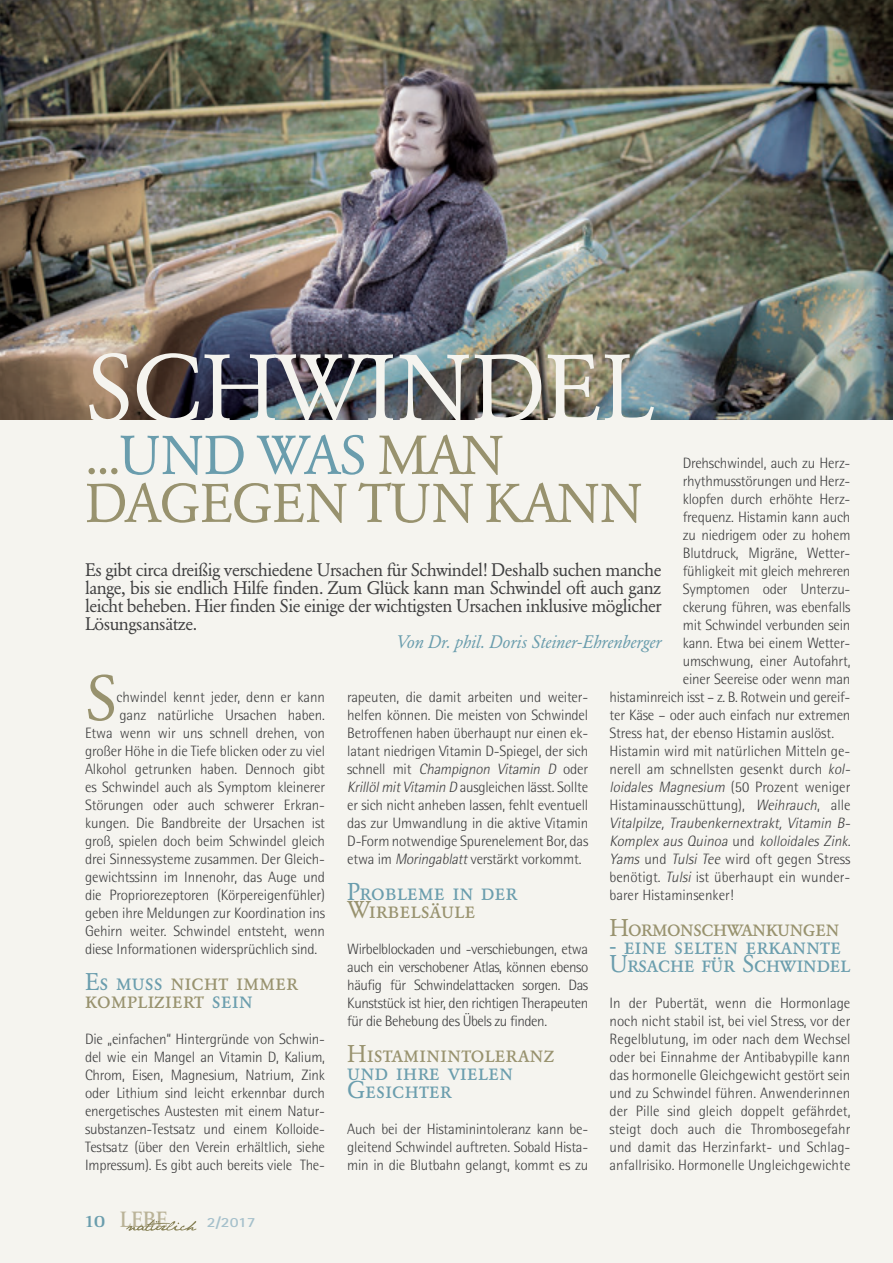
<style>
.page{position:relative;width:893px;height:1263px;background:#f5f4ef}
.page>*{position:absolute;margin:0;border:0;box-sizing:border-box;transform-origin:0 0}
.t1{font:94.5px "Garamond BQ";letter-spacing:-.02em;color:#f5f4ef}
.t2{font:63px "Garamond BQ";color:#98926e}
.t3{font:54px/48px "Garamond BQ";letter-spacing:-.02em;color:#98926e}
.t4{font:24px/18px "Garamond Exp BQ";letter-spacing:.01em;color:#6a9dad}
.t5{font:24px/18px "Garamond Exp BQ";letter-spacing:.01em;color:#98926e}
.t6{font:24px "Garamond Exp BQ";letter-spacing:-.02em;color:#98926e}
.t7{font:700 23.1px "Rotis Serif";color:#bab398;scale:.91 1}
.t8{font:18px/18px "Garamond BQ";letter-spacing:-.03em;color:#3e3e3f;text-align:justify}
.t9{font:italic 18px "Garamond BQ";color:#6a9dad}
.t10{font:300 15px/18px "AT Rotis Semi Sans";letter-spacing:-.01em;color:#3e3e3f;text-align:justify}
.t11{font:italic 300 15px "AT Rotis Semi Sans";color:#3e3e3f}
.t12{font:700 14.1px "AT Rotis Sans Serif";color:#a5c0cb;scale:1.18 1}
.s1{color:#6a9dad}
.s2{font-style:italic}
.s3{font-style:normal}
.s4{font-size:17.85px;color:#6a9dad}
</style>
<div class="page">
<svg style="left:126px;top:1219px;width:70px;height:12px"></svg>
<img style="left:0;top:0;width:893px;height:419px">
<h1 class="t1" style="left:85px;top:350px;width:571px">SCHWINDEL</h1>
<h3 class="t3" style="left:85px;top:436px;width:559px">...<span class="s1">UND WAS</span> MAN<br>DAGEGEN TUN KANN</h3>
<p class="t8" style="left:85px;top:562px;width:578px">Es gibt circa dreißig verschiedene Ursachen für Schwindel! Deshalb suchen manche lange, bis sie endlich Hilfe finden. Zum Glück kann man Schwindel oft auch ganz leicht beheben. Hier finden Sie einige der wichtigsten Ursachen inklusive möglicher Lösungsansätze.</p>
<p class="t9" style="left:396px;top:635px;width:267px">Von Dr. phil. Doris Steiner-Ehrenberger</p>
<h2 class="t2" style="left:85px;top:672px;width:34px">S</h2>
<p class="t10" style="left:683px;top:455px;width:169px">Drehschwindel, auch zu Herz-</p>
<p class="t10" style="left:683px;top:473px;width:169px">rhythmusstörungen und Herz-</p>
<p class="t10" style="left:683px;top:491px;width:169px">klopfen durch erhöhte Herz-</p>
<p class="t10" style="left:683px;top:509px;width:169px">frequenz. Histamin kann auch</p>
<p class="t10" style="left:683px;top:527px;width:169px">zu niedrigem oder zu hohem</p>
<p class="t10" style="left:683px;top:545px;width:169px">Blutdruck, Migräne, Wetter-</p>
<p class="t10" style="left:683px;top:563px;width:169px">fühligkeit mit gleich mehreren</p>
<p class="t10" style="left:683px;top:581px;width:169px">Symptomen oder Unterzu-</p>
<p class="t10" style="left:683px;top:599px;width:169px">ckerung führen, was ebenfalls</p>
<p class="t10" style="left:683px;top:617px;width:169px">mit Schwindel verbunden sein</p>
<p class="t10" style="left:683px;top:635px;width:169px">kann. Etwa bei einem Wetter-</p>
<p class="t10" style="left:683px;top:653px;width:169px">umschwung, einer Autofahrt,</p>
<p class="t10" style="left:683px;top:671px;width:169px">einer Seereise oder wenn man</p>
<p class="t10" style="left:609px;top:689px;width:242px">histaminreich isst – z. B. Rotwein und gereif-</p>
<p class="t10" style="left:609px;top:707px;width:242px">ter Käse – oder auch einfach nur extremen</p>
<p class="t10" style="left:609px;top:725px;width:226px">Stress hat, der ebenso Histamin auslöst.</p>
<p class="t10" style="left:609px;top:743px;width:242px">Histamin wird mit natürlichen Mitteln ge-</p>
<p class="t10" style="left:609px;top:761px;width:245px">nerell am schnellsten gesenkt durch <span class="s2">kol-</span></p>
<p class="t11" style="left:609px;top:780px;width:242px">loidales Magnesium <span class="s3">(50 P roze n t we n i g e r</span></p>
<p class="t10" style="left:609px;top:797px;width:242px">Histaminausschüttung), <span class="s2">Weihrauch</span>, alle</p>
<p class="t11" style="left:609px;top:816px;width:245px">Vitalpilze, Traubenkernextrakt, Vitamin B-</p>
<p class="t11" style="left:609px;top:834px;width:245px">Komplex aus Quinoa <span class="s3">u n d</span> kolloidales Zink.</p>
<p class="t10" style="left:609px;top:851px;width:242px"><span class="s2">Yams</span> und <span class="s2">Tulsi Tee</span> wird oft gegen Stress</p>
<p class="t10" style="left:609px;top:869px;width:242px">benötigt. <span class="s2">Tulsi</span> ist überhaupt ein wunder-</p>
<p class="t10" style="left:609px;top:887px;width:126px">barer Histaminsenker!</p>
<h3 class="t6" style="left:609px;top:914px;width:231px">Hormonschwankungen</h3>
<h3 class="t4" style="left:609px;top:937px;width:242px">- eine selten erkannte<br>Ursache für Schwindel</h3>
<p class="t10" style="left:609px;top:995px;width:242px">In der Pubertät, wenn die Hormonlage noch nicht stabil ist, bei viel Stress, vor der Regelblutung, im oder nach dem Wechsel oder bei Einnahme der Antibabypille kann das hormonelle Gleichgewicht gestört sein und zu Schwindel führen. Anwenderinnen der Pille sind gleich doppelt gefährdet, steigt doch auch die Thrombosegefahr und damit das Herzinfarkt- und Schlag&shy;anfallrisiko. Hormonelle Ungleichgewichte</p>
<p class="t10" style="left:117px;top:689px;width:210px">chwindel kennt jeder, denn er kann</p>
<p class="t10" style="left:120px;top:707px;width:207px">ganz natürliche Ursachen haben.</p>
<p class="t10" style="left:85px;top:725px;width:242px">Etwa wenn wir uns schnell drehen, von</p>
<p class="t10" style="left:85px;top:743px;width:242px">großer Höhe in die Tiefe blicken oder zu viel</p>
<p class="t10" style="left:85px;top:761px;width:241px">Alkohol getrunken haben. Dennoch gibt</p>
<p class="t10" style="left:85px;top:779px;width:241px">es Schwindel auch als Symptom kleinerer</p>
<p class="t10" style="left:85px;top:797px;width:242px">Störungen oder auch schwerer Erkran-</p>
<p class="t10" style="left:85px;top:815px;width:241px">kungen. Die Bandbreite der Ursachen ist</p>
<p class="t10" style="left:85px;top:833px;width:242px">groß, spielen doch beim Schwindel gleich</p>
<p class="t10" style="left:85px;top:851px;width:242px">drei Sinnessysteme zusammen. Der Gleich-</p>
<p class="t10" style="left:85px;top:869px;width:242px">gewichtssinn im Innenohr, das Auge und</p>
<p class="t10" style="left:85px;top:887px;width:241px">die Propriorezeptoren (Körpereigenfühler)</p>
<p class="t10" style="left:85px;top:905px;width:242px">geben ihre Meldungen zur Koordination ins</p>
<p class="t10" style="left:85px;top:923px;width:242px">Gehirn weiter. Schwindel entsteht, wenn</p>
<p class="t10" style="left:85px;top:941px;width:234px">diese Informationen widersprüchlich sind.</p>
<h3 class="t5" style="left:85px;top:973px;width:214px"><span class="s1">Es muss</span> nicht immer kompliziert <span class="s1">sein</span></h3>
<p class="t10" style="left:85px;top:1031px;width:242px">Die „einfachen“ Hintergründe von Schwin&shy;del wie ein Mangel an Vitamin D, Kalium, Chrom, Eisen, Magnesium, Natrium, Zink oder Lithium sind leicht erkennbar durch energetisches Austesten mit einem Natur&shy;substanzen-Testsatz und einem Kolloide-Testsatz (über den Verein erhältlich, siehe Impressum). Es gibt auch bereits viele The-</p>
<p class="t10" style="left:347px;top:689px;width:242px">rapeuten, die damit arbeiten und weiter&shy;helfen können. Die meisten von Schwindel Betroffenen haben überhaupt nur einen ek&shy;latant niedrigen Vitamin D-Spiegel, der sich sc h n e l l m i t <span class="s2">Champignon Vitamin D</span> od e r <span class="s2">KrillölmitVitamin D</span> ausgleichen lässt. Sollte er sich nicht anheben lassen, fehlt eventuell das zur Umwandlung in die aktive Vitamin D-Form notwendige Spurenelement Bor, das etwa im <span class="s2">Moringablatt</span>verstärkt vorkommt.</p>
<h3 class="t4" style="left:347px;top:883px;width:172px">Probleme in der</h3>
<h3 class="t5" style="left:347px;top:901px;width:129px">Wirbelsäule</h3>
<p class="t10" style="left:347px;top:941px;width:242px">Wirbelblockaden und -verschiebungen, etwa auch ein verschobener Atlas, können ebenso häufig für Schwindelattacken sorgen. Das Kunststück ist hier, den richtigen Therapeuten für die Behebung des Übels zu finden.</p>
<h3 class="t5" style="left:347px;top:1045px;width:209px">Histaminintoleranz</h3>
<h3 class="t4" style="left:347px;top:1063px;width:167px">und ihre vielen<br>Gesichter</h3>
<p class="t10" style="left:347px;top:1121px;width:242px">Auch bei der Histaminintoleranz kann be&shy;gleitend Schwindel auftreten. Sobald Hista&shy;min in die Blutbahn gelangt, kommt es zu</p>
<h3 class="t7" style="left:83px;top:1205px;width:94px"><span class="s4">10</span> LEBE</h3>
<p class="t12" style="left:207px;top:1216px;width:43px">2/2017</p>
</div>
